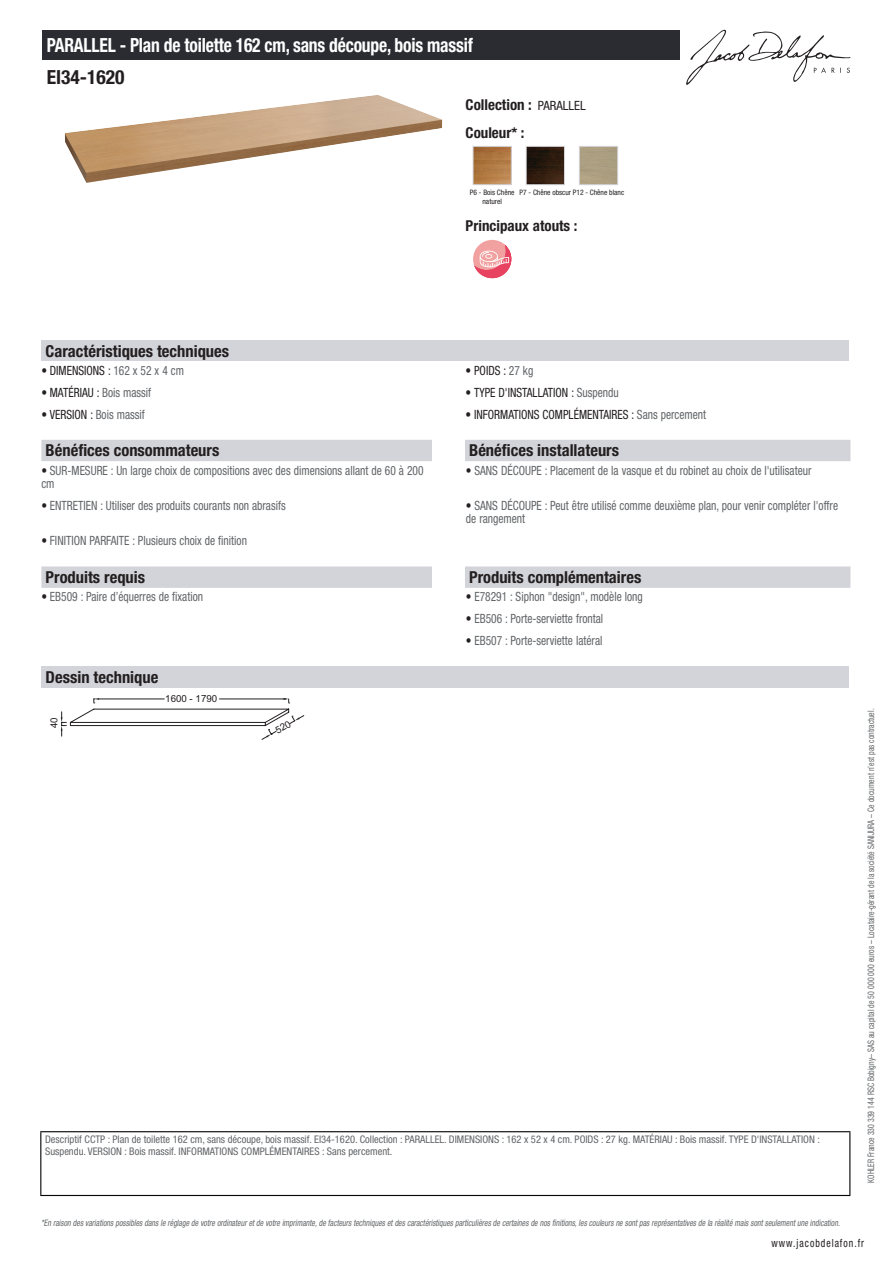
<style>
.page{position:relative;width:893px;height:1263px;background:#fff}
.page>*{position:absolute;margin:0;border:0;box-sizing:border-box;transform-origin:0 0}
.t1{font:700 condensed 19.5px "Helvetica Neue LT Std";letter-spacing:-.01em;color:#fff;scale:.9 1}
.t2{font:700 condensed 19.5px "Helvetica Neue LT Std";color:#231f20}
.t3{font:700 condensed 16.5px "Helvetica Neue LT Std";color:#231f20}
.t4{font:700 condensed 15px/27.8px "Helvetica Neue LT Std";color:#231f20}
.t5{font:condensed 12.75px/13.5px "Helvetica Neue LT Std";color:#626568;scale:.9 1}
.t6{font:condensed 12.75px "Helvetica Neue LT Std";color:#231f20;scale:.9 1}
.t7{font:condensed 11.25px "Helvetica Neue LT Std";letter-spacing:.1em;color:#231f20;scale:.87 1}
.t8{font:condensed 10.5px/12px "Helvetica Neue LT Std";color:#626568}
.t9{font:9.75px "Arial";color:#231f20}
.t10{font:italic condensed 9px "Helvetica Neue LT Std";color:#626568;scale:.87 1}
.t11{font:condensed 9px "Helvetica Neue LT Std";color:#626568;scale:.87 1}
.t12{font:condensed 7.5px/9px "Helvetica Neue LT Std";color:#231f20;text-align:center}
.s1{font-weight:400;font-size:12.75px}
.s2{color:#626568}
.s3{color:#231f20}
</style>
<div class="page">
<svg style="left:686px;top:30px;width:164px;height:55px"></svg>
<img style="left:65px;top:95px;width:377px;height:88px">
<img style="left:475px;top:148px;width:35px;height:35px">
<div style="left:473px;top:146px;width:39px;height:39px;border:1px solid #d3d4da"></div>
<img style="left:528px;top:148px;width:35px;height:35px">
<div style="left:526px;top:146px;width:39px;height:39px;border:1px solid #d3d4da"></div>
<div style="left:579px;top:146px;width:39px;height:39px;border:1px solid #d3d4da"></div>
<div style="left:473px;top:240px;width:38px;height:38px;background:#f2a1a1;border-radius:50%"></div>
<svg style="left:474px;top:244px;width:37px;height:34px"></svg>
<div style="left:41px;top:340px;width:808px;height:21px;background:#d3d4da"></div>
<div style="left:41px;top:440px;width:809px;height:21px;background:#d3d4da"></div>
<div style="left:432px;top:440px;width:33px;height:21px;background:#fff"></div>
<div style="left:41px;top:566px;width:809px;height:22px;background:#d3d4da"></div>
<div style="left:432px;top:566px;width:33px;height:22px;background:#fff"></div>
<div style="left:41px;top:666px;width:808px;height:21px;background:#d3d4da"></div>
<div style="left:43px;top:30px;width:637px;height:30px;background:#2a2c32"></div>
<hr style="left:40px;top:1131px;width:810px;height:1px;background:#040503">
<hr style="left:40px;top:1132px;width:1px;height:63px;background:#040503">
<hr style="left:849px;top:1132px;width:1px;height:63px;background:#040503">
<hr style="left:40px;top:1195px;width:810px;height:1px;background:#040503">
<svg style="left:61px;top:698px;width:243px;height:42px"></svg>
<h1 class="t1" style="left:47px;top:33px;width:475px">PARALLEL - Plan de toilette 162 cm, sans découpe, bois massif</h1>
<h1 class="t2" style="left:47px;top:65px;width:79px">EI34-1620</h1>
<p class="t4" style="left:466px;top:90px;width:122px">Collection : <span class="s1">PARALLEL<br></span>Couleur* :</p>
<p class="t12" style="left:470px;top:187px;width:46px">P6 - Bois Chêne naturel</p>
<p class="t12" style="left:520px;top:187px;width:106px">P7 - Chêne obscur P12 - Chêne blanc</p>
<p class="t4" style="left:466px;top:212px;width:113px">Principaux atouts :</p>
<p class="t3" style="left:46px;top:341px;width:185px">Caractéristiques techniques</p>
<p class="t6" style="left:41px;top:363px;width:160px">• DIMENSIONS : <span class="s2">162 x 52 x 4 cm</span></p>
<p class="t6" style="left:466px;top:363px;width:77px">• POIDS : <span class="s2">27 kg</span></p>
<p class="t6" style="left:41px;top:385px;width:124px">• MATÉRIAU : <span class="s2">Bois massif</span></p>
<p class="t6" style="left:466px;top:385px;width:172px">• TYPE D'INSTALLATION : <span class="s2">Suspendu</span></p>
<p class="t5" style="left:41px;top:407px;width:116px"><span class="s3">• VERSION :</span> Bois massif</p>
<p class="t6" style="left:466px;top:407px;width:269px">• INFORMATIONS COMPLÉMENTAIRES : <span class="s2">Sans percement</span></p>
<p class="t3" style="left:46px;top:440px;width:175px">Bénéfices consommateurs</p>
<p class="t3" style="left:469px;top:440px;width:151px">Bénéfices installateurs</p>
<p class="t5" style="left:41px;top:463px;width:426px"><span class="s3">•</span> SUR-MESURE : Un large choix de compositions avec des dimensions allant de 60 à 200 cm</p>
<p class="t5" style="left:466px;top:463px;width:385px"><span class="s3">•</span> SANS DÉCOUPE : Placement de la vasque et du robinet au choix de l'utilisateur</p>
<p class="t5" style="left:41px;top:498px;width:273px"><span class="s3">•</span> ENTRETIEN : Utiliser des produits courants non abrasifs</p>
<p class="t5" style="left:466px;top:498px;width:415px"><span class="s3">•</span> SANS DÉCOUPE : Peut être utilisé comme deuxième plan, pour venir compléter l'offre de rangement</p>
<p class="t5" style="left:41px;top:534px;width:230px"><span class="s3">•</span> FINITION PARFAITE : Plusieurs choix de finition</p>
<p class="t3" style="left:46px;top:567px;width:101px">Produits requis</p>
<p class="t3" style="left:469px;top:567px;width:174px">Produits complémentaires</p>
<p class="t5" style="left:41px;top:590px;width:181px"><span class="s3">•</span> EB509 : Paire d’équerres de fixation</p>
<p class="t5" style="left:466px;top:590px;width:198px"><span class="s3">•</span> E78291 : Siphon "design", modèle long</p>
<p class="t5" style="left:466px;top:612px;width:154px"><span class="s3">•</span> EB506 : Porte-serviette frontal</p>
<p class="t5" style="left:466px;top:634px;width:153px"><span class="s3">•</span> EB507 : Porte-serviette latéral</p>
<p class="t3" style="left:46px;top:667px;width:114px">Dessin technique</p>
<p class="t9" style="left:165px;top:692px;width:54px">1600 - 1790</p>
<p class="t9" style="left:47px;top:728px;width:12px;rotate:-90deg">40</p>
<p class="t8" style="left:45px;top:1134px;width:776px">Descriptif CCTP : Plan de toilette 162 cm, sans découpe, bois massif. EI34-1620. Collection : PARALLEL. DIMENSIONS : 162 x 52 x 4 cm. POIDS : 27 kg. MATÉRIAU : Bois massif. TYPE D'INSTALLATION :<br>Suspendu. VERSION : Bois massif. INFORMATIONS COMPLÉMENTAIRES : Sans percement.</p>
<p class="t11" style="left:866px;top:1183px;width:547px;rotate:-90deg">KOHLER France 330 339 144 RSC Bobigny– SAS au capital de 50 000 000 euros – Locataire-gérant de la société SANIJURA – Ce document n’est pas contractuel.</p>
<p class="t10" style="left:41px;top:1217px;width:922px">*En raison desvariationspossiblesdansle réglage de votre ordinateuretde votre imprimante,de facteurstechniquesetdescaractéristiquesparticulièresde certainesde nosfinitions,lescouleursne sontpasreprésentativesde la réalité maissontseulementune indication.</p>
<p class="t7" style="left:772px;top:1237px;width:108px">www.jacobdelafon.fr</p>
</div>
